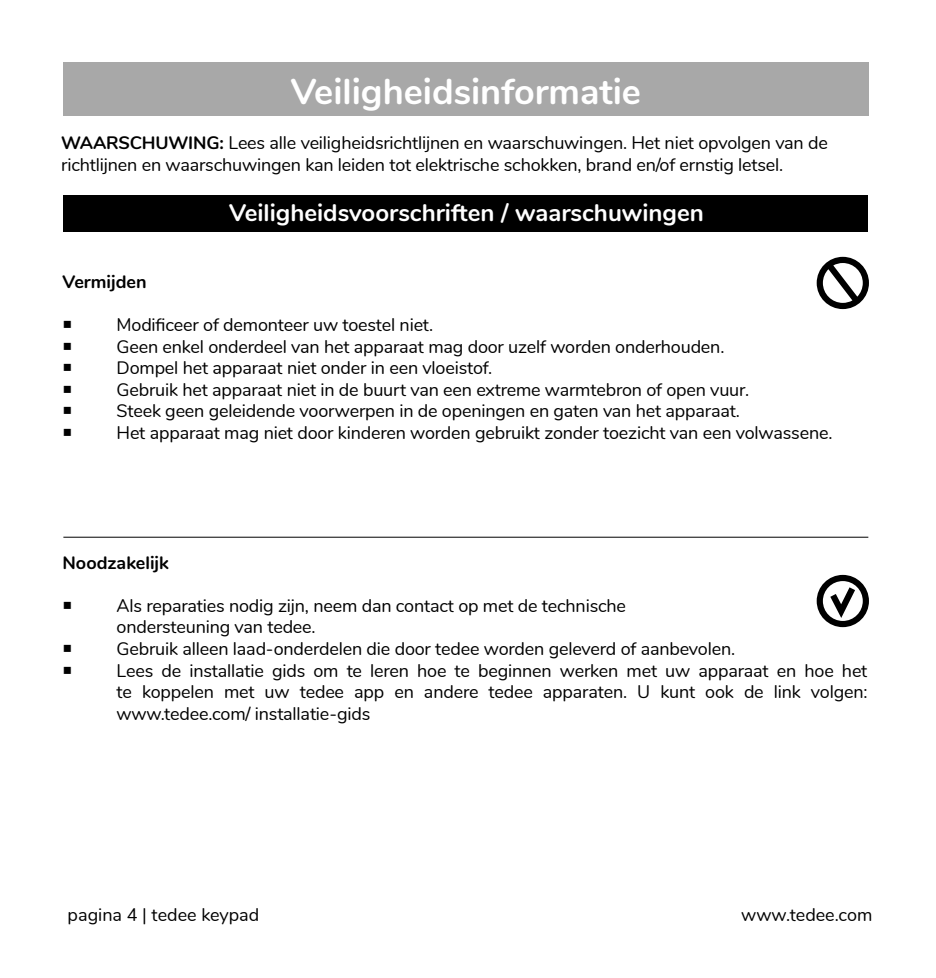
<style>
.page{position:relative;width:936px;height:978px;background:#fff}
.page>*{position:absolute;margin:0;border:0;box-sizing:border-box;transform-origin:0 0}
.t1{font:700 36px "Nunito";color:#fff}
.t2{font:700 24px "Nunito";color:#fff}
.t3{font:18px/21.6px "Nunito";letter-spacing:-.01em;color:#000}
.t4{font:700 18px "Nunito";color:#000}
.s1{font-weight:700}
</style>
<div class="page">
<div style="left:63px;top:63px;width:805px;height:53px;background:#a8a8a8"></div>
<div style="left:63px;top:195px;width:805px;height:37px;background:#000"></div>
<hr style="left:63px;top:537px;width:805px;height:1px;background:#000">
<svg style="left:816px;top:257px;width:52px;height:52px"></svg>
<svg style="left:816px;top:575px;width:52px;height:52px"></svg>
<h1 class="t1" style="left:291px;top:65px;width:352px">Veiligheidsinformatie</h1>
<p class="t3" style="left:61px;top:131px;width:768px"><span class="s1">WAARSCHUWING:</span> Lees alle veiligheidsrichtlijnen en waarschuwingen. Het niet opvolgen van de richtlijnen en waarschuwingen kan leiden tot elektrische schokken, brand en/of ernstig letsel.</p>
<h2 class="t2" style="left:229px;top:195px;width:476px">Veiligheidsvoorschriften / waarschuwingen</h2>
<p class="t4" style="left:63px;top:268px;width:86px">Vermijden</p>
<p class="t3" style="left:117px;top:313px;width:717px">Modificeer of demonteer uw toestel niet.<br>Geen enkel onderdeel van het apparaat mag door uzelf worden onderhouden.<br>Dompel het apparaat niet onder in een vloeistof.<br>Gebruik het apparaat niet in de buurt van een extreme warmtebron of open vuur.<br>Steek geen geleidende voorwerpen in de openingen en gaten van het apparaat.<br>Het apparaat mag niet door kinderen worden gebruikt zonder toezicht van een volwassene.</p>
<p class="t4" style="left:63px;top:549px;width:108px">Noodzakelijk</p>
<p class="t3" style="left:117px;top:594px;width:752px">Als reparaties nodig zijn, neem dan contact op met de technische<br>ondersteuning van tedee.<br>Gebruik alleen laad-onderdelen die door tedee worden geleverd of aanbevolen.<br>Lees de installatie gids om te leren hoe te beginnen werken met uw apparaat en hoe het te koppelen met uw tedee app en andere tedee apparaten. U kunt ook de link volgen: www.tedee.com/ installatie-gids</p>
<p class="t3" style="left:68px;top:903px;width:193px">pagina 4 | tedee keypad</p>
<p class="t3" style="left:741px;top:903px;width:133px">www.tedee.com</p>
</div>
